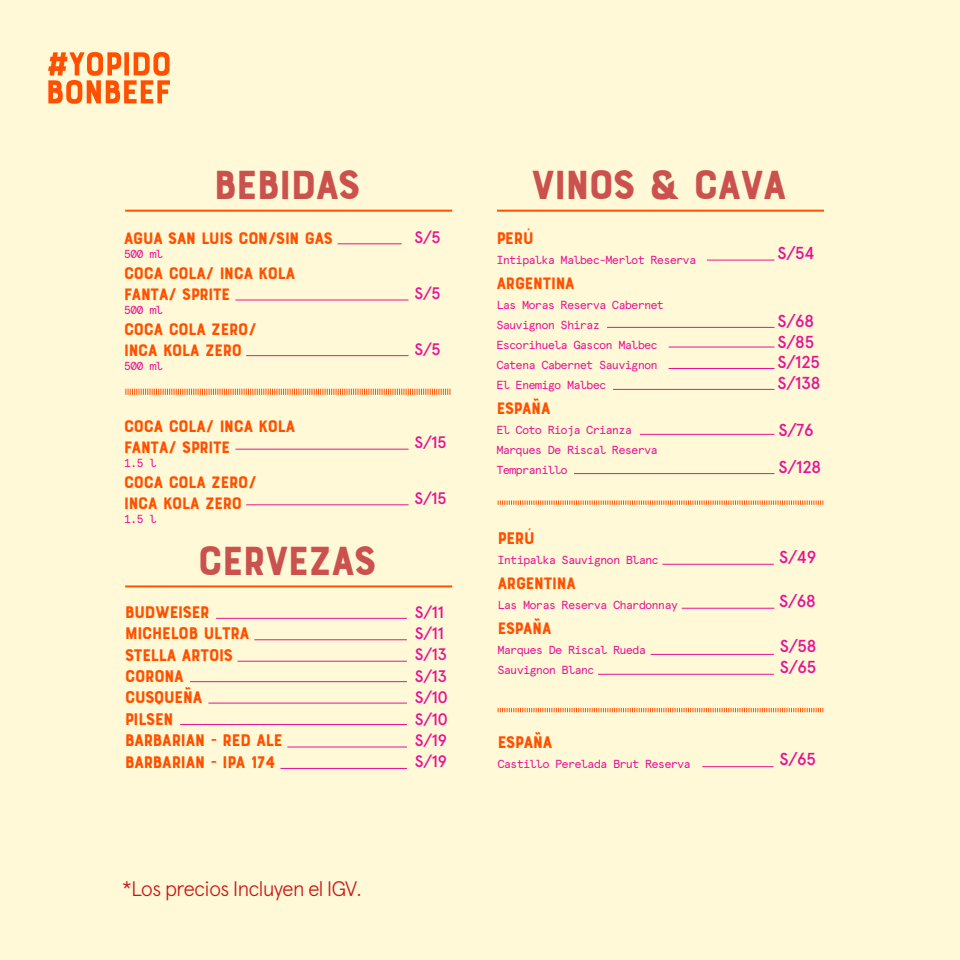
<style>
.page{position:relative;width:960px;height:960px;background:#fff9d7}
.page>*{position:absolute;margin:0;border:0;box-sizing:border-box;transform-origin:0 0}
.t1{font:43px "Bourton Base";letter-spacing:-.05em;color:#ca514e}
.t2{font:300 21px "Apercu";letter-spacing:-.05em;color:#cc1719}
.t3{font:17.8px/21.4px "Bourton Base";letter-spacing:-.05em;color:#ff5000}
.t4{font:17.5px/21px "Bourton Base";letter-spacing:-.05em;color:#ff5000}
.t5{font:500 17.4px/20.8px "Apercu";letter-spacing:-.04em;color:#e71294}
.t6{font:500 16.6px/21.4px "Apercu";letter-spacing:-.04em;color:#e71294}
.t7{font:11.7px/20px "Apercu Mono";letter-spacing:-.07em;color:#e71294}
</style>
<div class="page">
<svg style="left:125px;top:389px;width:326px;height:6px"></svg>
<hr style="left:125px;top:210px;width:327px;height:2px;background:#ff5000">
<hr style="left:497px;top:210px;width:327px;height:2px;background:#ff5000">
<hr style="left:125px;top:585px;width:327px;height:2px;background:#ff5000">
<hr style="left:338px;top:244px;width:64px;height:1px;background:#e71294">
<hr style="left:235px;top:300px;width:174px;height:1px;background:#e71294">
<hr style="left:246px;top:355px;width:163px;height:1px;background:#e71294">
<hr style="left:235px;top:449px;width:174px;height:1px;background:#e71294">
<hr style="left:246px;top:505px;width:163px;height:1px;background:#e71294">
<hr style="left:216px;top:618px;width:191px;height:1px;background:#e71294">
<hr style="left:254px;top:640px;width:153px;height:1px;background:#e71294">
<hr style="left:238px;top:661px;width:169px;height:1px;background:#e71294">
<hr style="left:190px;top:681px;width:217px;height:1px;background:#e71294">
<hr style="left:208px;top:703px;width:199px;height:1px;background:#e71294">
<hr style="left:180px;top:724px;width:227px;height:1px;background:#e71294">
<hr style="left:287px;top:747px;width:120px;height:1px;background:#e71294">
<hr style="left:280px;top:768px;width:127px;height:1px;background:#e71294">
<svg style="left:48px;top:52px;width:122px;height:52px"></svg>
<svg style="left:498px;top:500px;width:325px;height:5px"></svg>
<svg style="left:498px;top:708px;width:325px;height:4px"></svg>
<hr style="left:651px;top:654px;width:123px;height:1px;background:#e71294">
<hr style="left:598px;top:674px;width:176px;height:1px;background:#e71294">
<hr style="left:707px;top:260px;width:67px;height:1px;background:#e71294">
<hr style="left:607px;top:327px;width:167px;height:1px;background:#e71294">
<hr style="left:669px;top:347px;width:105px;height:1px;background:#e71294">
<hr style="left:669px;top:368px;width:105px;height:1px;background:#e71294">
<hr style="left:613px;top:389px;width:161px;height:1px;background:#e71294">
<hr style="left:702px;top:766px;width:71px;height:1px;background:#e71294">
<hr style="left:640px;top:434px;width:134px;height:1px;background:#e71294">
<hr style="left:574px;top:473px;width:200px;height:1px;background:#e71294">
<hr style="left:662px;top:564px;width:112px;height:1px;background:#e71294">
<hr style="left:682px;top:608px;width:92px;height:1px;background:#e71294">
<h1 class="t1" style="left:213px;top:158px;width:150px">BEBIDAS</h1>
<h1 class="t1" style="left:531px;top:158px;width:258px">VINOS &amp; CAVA</h1>
<h3 class="t4" style="left:124px;top:228px;width:211px">AGUA SAN LUIS CON/SIN GAS</h3>
<p class="t7" style="left:124px;top:244px;width:41px">500 ml</p>
<h3 class="t4" style="left:124px;top:263px;width:173px">COCA COLA/ INCA KOLA<br>FANTA/ SPRITE</h3>
<p class="t7" style="left:124px;top:300px;width:41px">500 ml</p>
<h3 class="t4" style="left:124px;top:319px;width:135px">COCA COLA ZERO/<br>INCA KOLA ZERO</h3>
<p class="t7" style="left:124px;top:356px;width:41px">500 ml</p>
<h3 class="t4" style="left:124px;top:416px;width:173px">COCA COLA/ INCA KOLA<br>FANTA/ SPRITE</h3>
<p class="t7" style="left:124px;top:452px;width:34px">1.5 l</p>
<h3 class="t4" style="left:124px;top:472px;width:135px">COCA COLA ZERO/<br>INCA KOLA ZERO</h3>
<p class="t7" style="left:124px;top:508px;width:34px">1.5 l</p>
<h1 class="t1" style="left:197px;top:534px;width:181px">CERVEZAS</h1>
<h3 class="t3" style="left:125px;top:602px;width:160px">BUDWEISER<br>MICHELOB ULTRA<br>STELLA ARTOIS<br>CORONA<br>CUSQUEÑA<br>PILSEN<br>BARBARIAN - RED ALE<br>BARBARIAN - IPA 174</h3>
<h3 class="t6" style="left:415px;top:226px;width:28px">S/5</h3>
<h3 class="t6" style="left:415px;top:282px;width:28px">S/5</h3>
<h3 class="t6" style="left:415px;top:338px;width:28px">S/5</h3>
<h3 class="t6" style="left:415px;top:432px;width:34px">S/15</h3>
<h3 class="t6" style="left:415px;top:488px;width:34px">S/15</h3>
<h3 class="t6" style="left:415px;top:601px;width:35px">S/11<br>S/11<br>S/13<br>S/13<br>S/10<br>S/10<br>S/19<br>S/19</h3>
<h2 class="t2" style="left:122px;top:876px;width:242px">*Los precios Incluyen el IGV.</h2>
<h3 class="t3" style="left:496px;top:228px;width:39px">PERÚ</h3>
<p class="t7" style="left:496px;top:250px;width:201px">Intipalka Malbec-Merlot Reserva</p>
<h3 class="t4" style="left:496px;top:273px;width:80px">ARGENTINA</h3>
<p class="t7" style="left:496px;top:295px;width:169px">Las Moras Reserva Cabernet<br>Sauvignon Shiraz<br>Escorihuela Gascon Malbec<br>Catena Cabernet Sauvignon<br>El Enemigo Malbec</p>
<h3 class="t4" style="left:496px;top:398px;width:56px">ESPAÑA</h3>
<p class="t7" style="left:496px;top:420px;width:163px">El Coto Rioja Crianza<br>Marques De Riscal Reserva<br>Tempranillo</p>
<h3 class="t3" style="left:497px;top:528px;width:39px">PERÚ</h3>
<p class="t7" style="left:497px;top:550px;width:163px">Intipalka Sauvignon Blanc</p>
<h3 class="t4" style="left:497px;top:573px;width:80px">ARGENTINA</h3>
<p class="t7" style="left:497px;top:595px;width:182px">Las Moras Reserva Chardonnay</p>
<h3 class="t4" style="left:497px;top:618px;width:56px">ESPAÑA</h3>
<p class="t7" style="left:497px;top:640px;width:150px">Marques De Riscal Rueda<br>Sauvignon Blanc</p>
<h3 class="t3" style="left:497px;top:732px;width:57px">ESPAÑA</h3>
<p class="t7" style="left:497px;top:754px;width:195px">Castillo Perelada Brut Reserva</p>
<h3 class="t5" style="left:778px;top:242px;width:39px">S/54</h3>
<h3 class="t5" style="left:778px;top:310px;width:45px">S/68<br>S/85<br>S/125<br>S/138</h3>
<h3 class="t5" style="left:779px;top:411px;width:45px;line-height:37px">S/76<br>S/128</h3>
<h3 class="t5" style="left:779px;top:546px;width:39px">S/49</h3>
<h3 class="t5" style="left:779px;top:590px;width:38px">S/68</h3>
<h3 class="t5" style="left:780px;top:635px;width:38px">S/58<br>S/65</h3>
<h3 class="t5" style="left:780px;top:748px;width:38px">S/65</h3>
</div>
